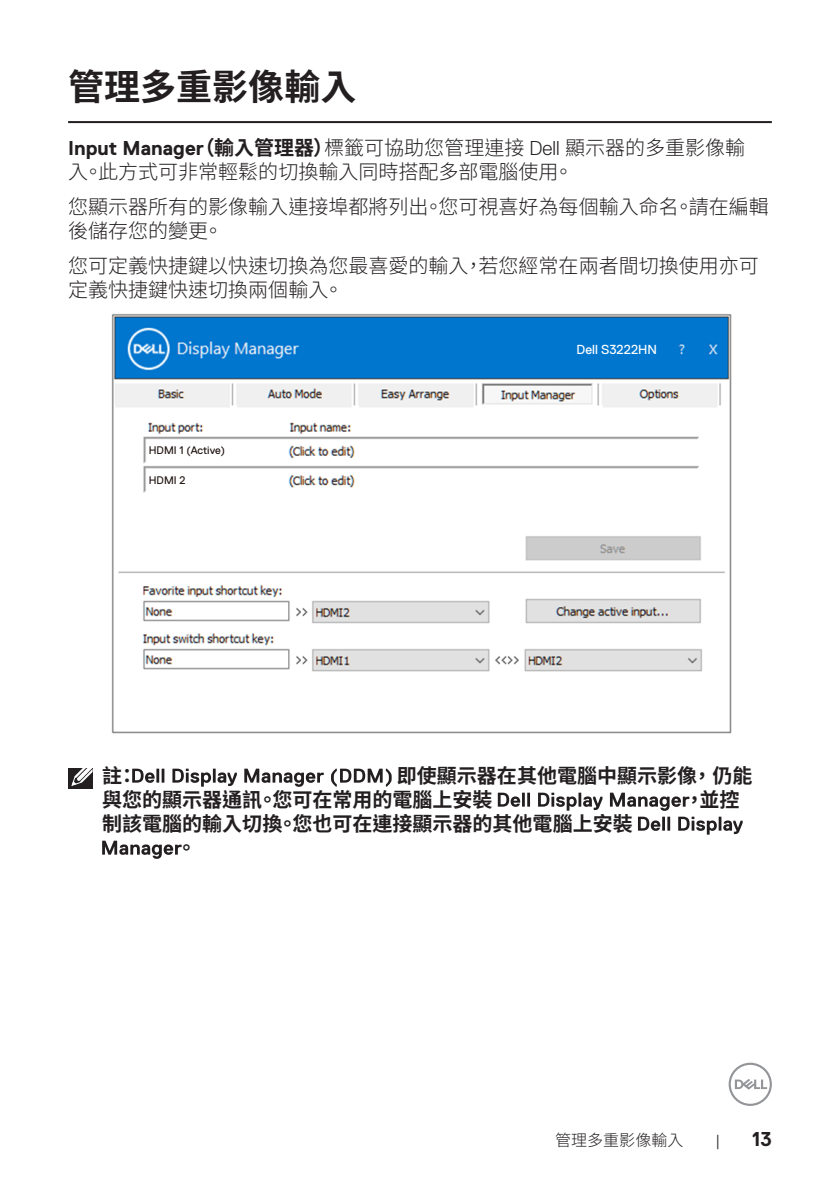
<style>
.page{position:relative;width:840px;height:1191px;background:#fff}
.page>*{position:absolute;margin:0;border:0;box-sizing:border-box;transform-origin:0 0}
.Head_1{font:700 36px "Noto Sans CJ Ktc";color:#231f20}
.Paragraph{font:300 20px/24px "Noto Sans CJ Ktc";color:#231f20}
.Note{font:700 20px/24px "Noto Sans CJ Ktc";color:#231f20}
.t1{font:300 16px "Noto Sans CJ Ktc";color:#231f20}
.t2{font:13px "Dell Replica";color:#fff}
.t3{font:11px "Dell Replica";color:#231815}
.t4{font:300 11px "Dell Replica";color:#231815}
.s1{font-family:"Dell Replica";font-weight:700}
.s2{font-weight:700}
.s3{font-family:"Dell Replica"}
.s4{font-family:"Dell Replica";font-weight:700;font-size:20px}
</style>
<div class="page">
<svg style="left:728px;top:1062px;width:43px;height:44px"></svg>
<hr style="left:68px;top:121px;width:703px;height:2px;background:#231f20">
<img style="left:111px;top:314px;width:620px;height:420px">
<div style="left:567px;top:340px;width:99px;height:21px;background:#0076ce"></div>
<div style="left:140px;top:494px;width:561px;height:33px;background:#fff"></div>
<div style="left:147px;top:474px;width:86px;height:13px;background:#fff"></div>
<div style="left:147px;top:444px;width:40px;height:13px;background:#fff"></div>
<svg style="left:132px;top:768px;width:259px;height:19px"></svg>
<svg style="left:497px;top:792px;width:245px;height:42px"></svg>
<svg style="left:102px;top:840px;width:79px;height:19px"></svg>
<div style="left:68px;top:768px;width:24px;height:21px;background:#231f20"></div>
<svg style="left:71px;top:768px;width:22px;height:19px"></svg>
<p class="Head_1" style="left:68px;top:66px;width:289px">管理多重影像輸入</p>
<p class="Paragraph" style="left:68px;top:136px;width:678px"><span class="s1">Input Manager</span><span class="s2">（輸入管理器）</span>標籤可協助您管理連接 <span class="s3">Dell</span> 顯示器的多重影像輸入。此方式可非常輕鬆的切換輸入同時搭配多部電腦使用。</p>
<p class="Paragraph" style="left:68px;top:195px;width:701px">您顯示器所有的影像輸入連接埠都將列出。您可視喜好為每個輸入命名。請在編輯後儲存您的變更。</p>
<p class="Paragraph" style="left:68px;top:254px;width:691px">您可定義快捷鍵以快速切換為您最喜愛的輸入，若您經常在兩者間切換使用亦可定義快捷鍵快速切換兩個輸入。</p>
<p class="t3" style="left:149px;top:444px;width:78px">HDMI 1 (Active)</p>
<p class="t4" style="left:149px;top:446px;width:23px">VGA</p>
<p class="t3" style="left:149px;top:474px;width:38px">HDMI 2</p>
<p class="t2" style="left:576px;top:342px;width:82px">Dell S3222HN</p>
<p class="Note" style="left:102px;top:763px;width:37px">註：</p>
<p class="Note" style="left:102px;top:763px;width:651px;text-indent:294px">即使顯示器在其他電腦中顯示影像，仍能與您的顯示器通訊。您可在常用的電腦上安裝</p>
<p class="Note" style="left:684px;top:787px;width:56px">，並控</p>
<p class="Note" style="left:176px;top:811px;width:457px;text-indent:-74px">制該電腦的輸入切換。您也可在連接顯示器的其他電腦上安裝。</p>
<p class="t1" style="left:555px;top:1131px;width:218px">管理多重影像輸入　　<span class="s3">|</span>　　<span class="s4">13</span></p>
</div>
